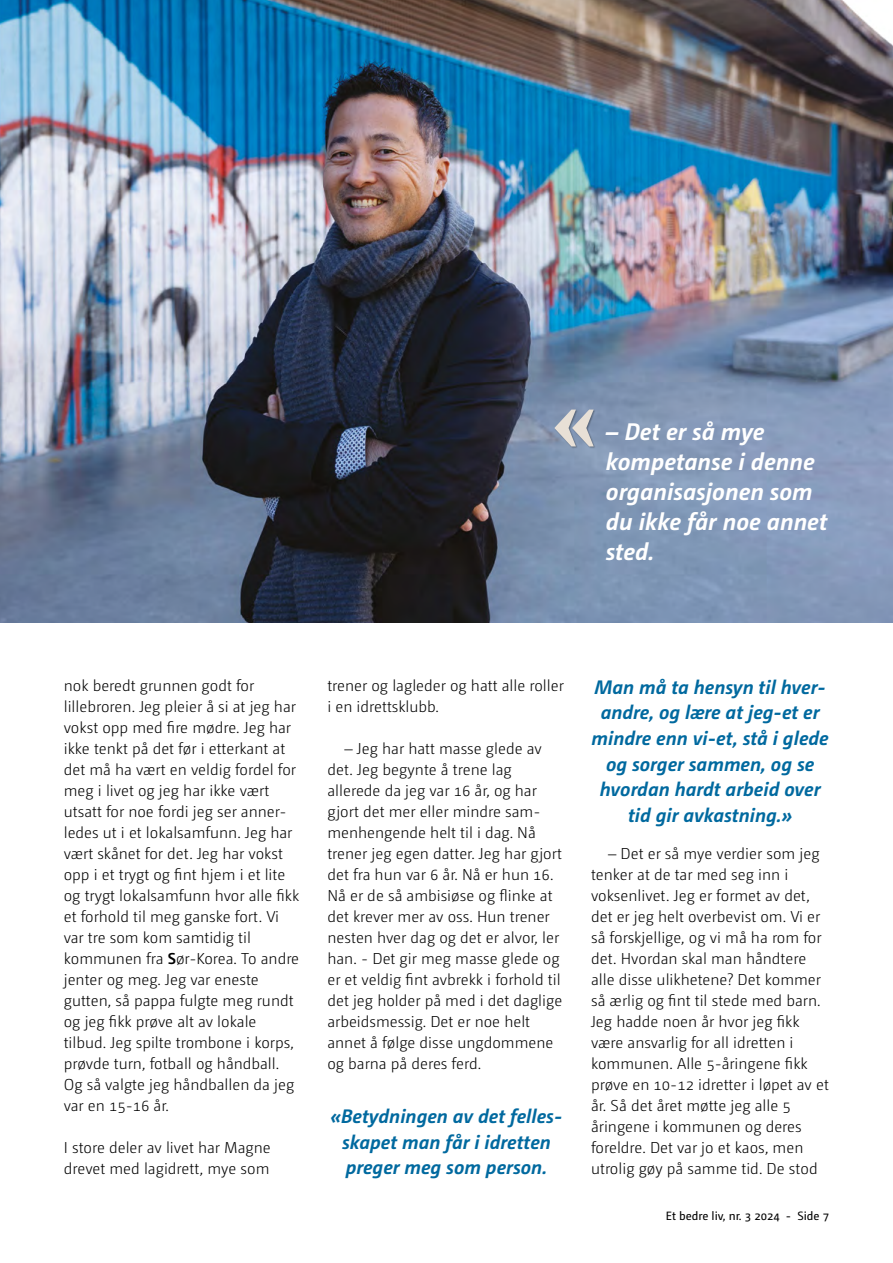
<style>
.page{position:relative;width:893px;height:1263px;background:#fff}
.page>*{position:absolute;margin:0;border:0;box-sizing:border-box;transform-origin:0 0}
.t1{font:900 90px "Tiempos Headline";color:#e8e0d6}
.t2{font:italic 700 24px/30px "Camingo Dos Pro";color:#fff}
.t3{font:italic 700 19.5px/25.5px "Camingo Dos Pro";color:#00699f;text-align:center}
.t4{font:300 15.75px/21px "Camingo Dos Pro";color:#000}
.t5{font:12px "Camingo Dos Pro";color:#000}
.s1{font-weight:700}
</style>
<div class="page">
<img style="left:0;top:0;width:893px;height:622px">
<div style="left:555px;top:410px;width:40px;height:39px;background:#000;opacity:.3"></div>
<h1 class="t1" style="left:553px;top:358px;width:44px">«</h1>
<h2 class="t2" style="left:606px;top:416px;width:223px">– Det er så mye kompetanse i denne organisasjonen som du ikke får noe annet sted.</h2>
<p class="t4" style="left:64px;top:675px;width:237px">nok beredt grunnen godt for lillebroren. Jeg pleier å si at jeg har vokst opp med fire mødre. Jeg har ikke tenkt på det før i etterkant at det må ha vært en veldig fordel for meg i livet og jeg har ikke vært utsatt for noe fordi jeg ser anner&shy;ledes ut i et lokalsamfunn. Jeg har vært skånet for det. Jeg har vokst opp i et trygt og fint hjem i et lite og trygt lokalsamfunn hvor alle fikk et forhold til meg ganske fort. Vi var tre som kom samtidig til kommunen fra <span class="s1">S</span>ør-Korea. To andre jenter og meg. Jeg var eneste gutten, så pappa fulgte meg rundt og jeg fikk prøve alt av lokale tilbud. Jeg spilte trombone i korps, prøvde turn, fotball og håndball.<br>Og så valgte jeg håndballen da jeg var en 15-16 år.</p>
<p class="t4" style="left:64px;top:1137px;width:209px">I store deler av livet har Magne drevet med lagidrett, mye som</p>
<p class="t4" style="left:327px;top:675px;width:238px">trener og lagleder og hatt alle roller i en idrettsklubb.</p>
<p class="t4" style="left:327px;top:738px;width:236px;text-indent:17px">– Jeg har hatt masse glede av det. Jeg begynte å trene lag allerede da jeg var 16 år, og har gjort det mer eller mindre sam&shy;menhengende helt til i dag. Nå trener jeg egen datter. Jeg har gjort det fra hun var 6 år. Nå er hun 16.<br>Nå er de så ambisiøse og flinke at det krever mer av oss. Hun trener nesten hver dag og det er alvor, ler han. - Det gir meg masse glede og er et veldig fint avbrekk i forhold til det jeg holder på med i det daglige arbeidsmessig. Det er noe helt annet å følge disse ungdommene og barna på deres ferd.</p>
<p class="t3" style="left:330px;top:1103px;width:233px">«Betydningen av det felles&shy;skapet man får i idretten preger meg som person.</p>
<p class="t3" style="left:592px;top:674px;width:239px">Man må ta hensyn til hver&shy;andre, og lære at jeg-et er mindre enn vi-et, stå i glede og sorger sammen, og se hvordan hardt arbeid over tid gir avkastning.»</p>
<p class="t4" style="left:591px;top:843px;width:239px;text-indent:17px">– Det er så mye verdier som jeg tenker at de tar med seg inn i voksenlivet. Jeg er formet av det, det er jeg helt overbevist om. Vi er så forskjellige, og vi må ha rom for det. Hvordan skal man håndtere alle disse ulikhetene? Det kommer så ærlig og fint til stede med barn.<br>Jeg hadde noen år hvor jeg fikk være ansvarlig for all idretten i kommunen. Alle 5-åringene fikk prøve en 10-12 idretter i løpet av et år. Så det året møtte jeg alle 5 åringene i kommunen og deres foreldre. Det var jo et kaos, men utrolig gøy på samme tid. De stod</p>
<p class="t5" style="left:666px;top:1209px;width:165px">Et bedre liv, nr. 3 2024 - Side 7</p>
</div>
